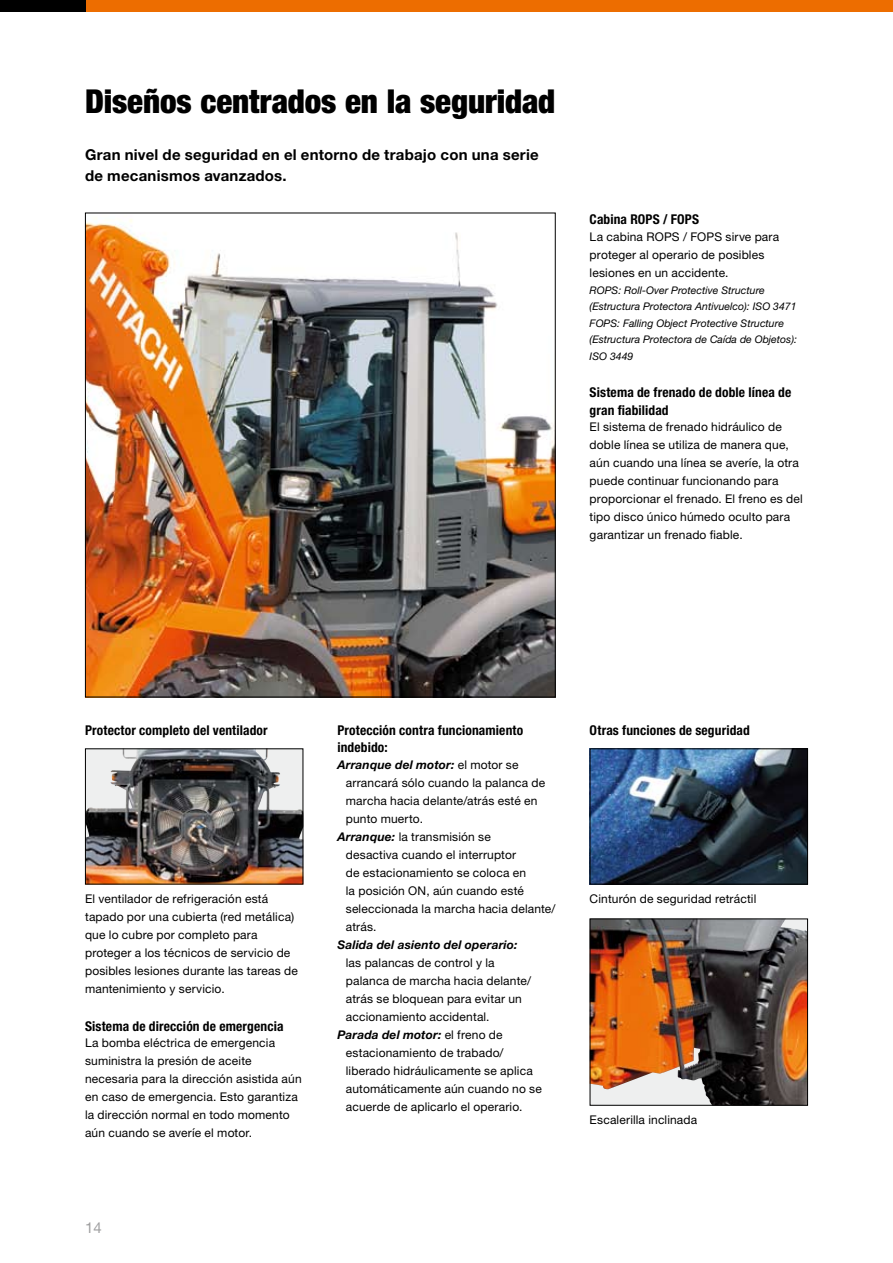
<style>
.page{position:relative;width:893px;height:1263px;background:#fff}
.page>*{position:absolute;margin:0;border:0;box-sizing:border-box;transform-origin:0 0}
.t1{font:900 condensed 33px "Helvetica Neue";letter-spacing:-.005em;color:#000}
.t2{font:700 15px/21px "Helvetica Neue";letter-spacing:.015em;color:#000}
.t3{font:15px "Helvetica Neue";color:#9f9fa0}
.t4{font:700 condensed 13.5px/18px "Helvetica Neue";letter-spacing:.01em;color:#000}
.t5{font:12px/18px "Helvetica Neue";letter-spacing:.015em;color:#000}
.t6{font:italic 700 12px "Helvetica Neue";letter-spacing:.015em;color:#000}
.t7{font:italic 10.5px/16.5px "Helvetica Neue";color:#000}
.s1{font-weight:400;font-style:normal}
.s2{font-weight:700;font-style:italic}
</style>
<div class="page">
<img style="left:87px;top:219px;width:467px;height:476px">
<img style="left:87px;top:750px;width:214px;height:132px">
<div style="left:85px;top:748px;width:218px;height:136px;border:1px solid #000"></div>
<img style="left:592px;top:750px;width:214px;height:132px">
<div style="left:590px;top:748px;width:218px;height:136px;border:1px solid #000"></div>
<img style="left:592px;top:920px;width:214px;height:184px">
<div style="left:590px;top:918px;width:218px;height:188px;border:1px solid #000"></div>
<div style="left:0;top:0;width:893px;height:11px;background:#ed6d00"></div>
<div style="left:0;top:0;width:85px;height:11px;background:#000"></div>
<h1 class="t1" style="left:85px;top:81px;width:472px">Diseños centrados en la seguridad</h1>
<p class="t2" style="left:85px;top:143px;width:455px">Gran nivel de seguridad en el entorno de trabajo con una serie de mecanismos avanzados.</p>
<p class="t4" style="left:590px;top:210px;width:111px">Cabina ROPS / FOPS</p>
<p class="t5" style="left:590px;top:227px;width:191px">La cabina ROPS / FOPS sirve para proteger al operario de posibles lesiones en un accidente.</p>
<p class="t7" style="left:590px;top:281px;width:209px">ROPS: Roll-Over Protective Structure (Estructura Protectora Antivuelco): ISO 3471<br>FOPS: Falling Object Protective Structure (Estructura Protectora de Caída de Objetos):<br>ISO 3449</p>
<p class="t4" style="left:590px;top:383px;width:203px">Sistema de frenado de doble línea de gran fiabilidad</p>
<p class="t5" style="left:590px;top:418px;width:215px">El sistema de frenado hidráulico de doble línea se utiliza de manera que, aún cuando una línea se averíe, la otra puede continuar funcionando para proporcionar el frenado. El freno es del tipo disco único húmedo oculto para garantizar un frenado fiable.</p>
<p class="t4" style="left:337px;top:720px;width:187px">Protección contra funcionamiento indebido:</p>
<p class="t6" style="left:337px;top:757px;width:183px">Arranque del motor: <span class="s1">el motor se</span></p>
<p class="t5" style="left:346px;top:774px;width:201px">arrancará sólo cuando la palanca de</p>
<p class="t5" style="left:346px;top:792px;width:193px">marcha hacia delante/atrás esté en</p>
<p class="t5" style="left:346px;top:810px;width:79px">punto muerto.</p>
<p class="t5" style="left:337px;top:828px;width:155px"><span class="s2">Arranque:</span> la transmisión se</p>
<p class="t5" style="left:346px;top:846px;width:172px">desactiva cuando el interruptor</p>
<p class="t5" style="left:346px;top:864px;width:182px">de estacionamiento se coloca en</p>
<p class="t5" style="left:346px;top:882px;width:180px">la posición ON, aún cuando esté</p>
<p class="t5" style="left:346px;top:900px;width:211px">seleccionada la marcha hacia delante/</p>
<p class="t5" style="left:346px;top:918px;width:32px">atrás.</p>
<p class="t6" style="left:337px;top:937px;width:182px">Salida del asiento del operario:</p>
<p class="t5" style="left:346px;top:954px;width:150px">las palancas de control y la</p>
<p class="t5" style="left:346px;top:972px;width:187px">palanca de marcha hacia delante/</p>
<p class="t5" style="left:346px;top:990px;width:177px">atrás se bloquean para evitar un</p>
<p class="t5" style="left:346px;top:1008px;width:145px">accionamiento accidental.</p>
<p class="t6" style="left:337px;top:1027px;width:167px">Parada del motor: <span class="s1">el freno de</span></p>
<p class="t5" style="left:346px;top:1044px;width:159px">estacionamiento de trabado/</p>
<p class="t5" style="left:346px;top:1062px;width:188px">liberado hidráulicamente se aplica</p>
<p class="t5" style="left:346px;top:1080px;width:198px">automáticamente aún cuando no se</p>
<p class="t5" style="left:346px;top:1098px;width:178px">acuerde de aplicarlo el operario.</p>
<p class="t4" style="left:85px;top:720px;width:184px">Protector completo del ventilador</p>
<p class="t4" style="left:590px;top:720px;width:162px">Otras funciones de seguridad</p>
<p class="t5" style="left:85px;top:890px;width:185px">El ventilador de refrigeración está</p>
<p class="t5" style="left:590px;top:890px;width:168px">Cinturón de seguridad retráctil</p>
<p class="t5" style="left:85px;top:908px;width:214px">tapado por una cubierta (red metálica) que lo cubre por completo para proteger a los técnicos de servicio de posibles lesiones durante las tareas de mantenimiento y servicio.</p>
<p class="t4" style="left:85px;top:1017px;width:200px">Sistema de dirección de emergencia</p>
<p class="t5" style="left:85px;top:1034px;width:218px">La bomba eléctrica de emergencia suministra la presión de aceite necesaria para la dirección asistida aún en caso de emergencia. Esto garantiza la dirección normal en todo momento aún cuando se averíe el motor.</p>
<p class="t5" style="left:590px;top:1111px;width:109px">Escalerilla inclinada</p>
<p class="t3" style="left:85px;top:1219px;width:18px">14</p>
</div>
